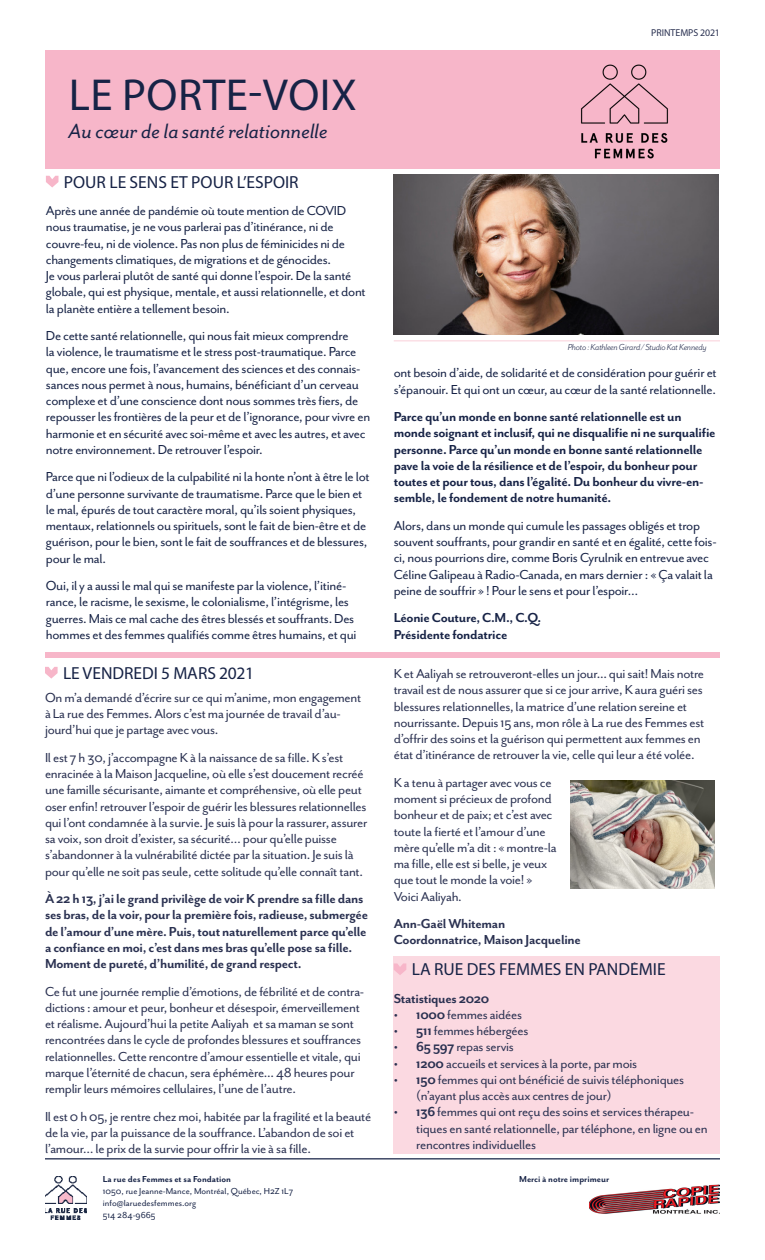
<style>
.page{position:relative;width:765px;height:1260px;background:#fff}
.page>*{position:absolute;margin:0;border:0;box-sizing:border-box;transform-origin:0 0}
.Titre_section{font:45px "Myriad Pro";letter-spacing:.01em;color:#172346}
.sous-titre_section{font:italic 23.75px "Mr Eaves San OT";color:#172346}
.Titre{font:17.5px "Myriad Pro";color:#172346}
.Texte_courant_1_-_Bo{font:15px/16.2px "Mr Eaves San OT";letter-spacing:-.02em;color:#2a3151}
.Texte_courant_1_-_Bo-2{font:15px/16.2px "Mr Eaves San OT";letter-spacing:-.02em;color:#172346}
.Texte_courant_1_-_Bo-3{font:700 15px/16.2px "Mr Eaves San OT";letter-spacing:-.02em;color:#172346}
.Texte_courant_1_-_Bo-4{font:700 15px/16.2px "Mr Eaves San OT";letter-spacing:-.02em;color:#2a3151}
.Texte_courant_1{font:700 15px "Mr Eaves San OT";letter-spacing:-.02em;color:#2a3151}
.t1{font:10px/12px "Mr Eaves San OT";color:#172346}
.t2{font:700 10px "Mr Eaves San OT";color:#172346}
.Texte_courant_1_-_Bo-5{font:italic 10px "Mr Eaves San OT";letter-spacing:-.02em;color:#2a3151}
.Texte_courant_1-2{font:10px "Myriad Pro";color:#2a3151}
.s1{font-weight:700}
</style>
<div class="page">
<hr style="left:45px;top:1158px;width:675px;height:1px;background:#172346">
<img style="left:589px;top:1185px;width:131px;height:29px">
<img style="left:45px;top:1176px;width:41px;height:43px">
<div style="left:45px;top:50px;width:675px;height:119px;background:#f7b6c9"></div>
<svg style="left:46px;top:176px;width:12px;height:12px"></svg>
<hr style="left:394px;top:340px;width:326px;height:1px;background:#fbd9e1">
<div style="left:45px;top:652px;width:675px;height:6px;background:#f7b6c9"></div>
<img style="left:394px;top:174px;width:325px;height:161px">
<svg style="left:45px;top:667px;width:13px;height:12px"></svg>
<div style="left:394px;top:962px;width:326px;height:192px;background:#fbd9e1"></div>
<svg style="left:394px;top:963px;width:12px;height:12px"></svg>
<img style="left:571px;top:781px;width:144px;height:108px">
<div style="left:394px;top:956px;width:326px;height:6px;background:#fbd9e1"></div>
<img style="left:533px;top:64px;width:186px;height:121px">
<p class="Titre_section" style="left:69px;top:67px;width:289px">LE PORTE-VOIX</p>
<p class="sous-titre_section" style="left:68px;top:118px;width:261px">Au cœur de la santé relationnelle</p>
<p class="Titre" style="left:64px;top:171px;width:236px">POUR LE SENS ET POUR L’ESPOIR</p>
<p class="Texte_courant_1_-_Bo-2" style="left:46px;top:203px;width:321px">Après une année de pandémie où toute mention de COVID nous traumatise, je ne vous parlerai pas d’itinérance, ni de couvre-feu, ni de violence. Pas non plus de féminicides ni de changements climatiques, de migrations et de génocides.<br>Je vous parlerai plutôt de santé qui donne l’espoir. De la santé globale, qui est physique, mentale, et aussi relationnelle, et dont la planète entière a tellement besoin.</p>
<p class="Texte_courant_1_-_Bo-2" style="left:46px;top:328px;width:326px">De cette santé relationnelle, qui nous fait mieux comprendre<br>la violence, le traumatisme et le stress post-traumatique. Parce que, encore une fois, l’avancement des sciences et des connais&shy;sances nous permet à nous, humains, bénéficiant d’un cerveau complexe et d’une conscience dont nous sommes très fiers, de repousser les frontières de la peur et de l’ignorance, pour vivre en harmonie et en sécurité avec soi-même et avec les autres, et avec notre environnement. De retrouver l’espoir.</p>
<p class="Texte_courant_1_-_Bo-2" style="left:46px;top:469px;width:325px">Parce que ni l’odieux de la culpabilité ni la honte n’ont à être le lot d’une personne survivante de traumatisme. Parce que le bien et le mal, épurés de tout caractère moral, qu’ils soient physiques, mentaux, relationnels ou spirituels, sont le fait de bien-être et de guérison, pour le bien, sont le fait de souffrances et de blessures, pour le mal.</p>
<p class="Texte_courant_1_-_Bo-2" style="left:46px;top:578px;width:312px">Oui, il y a aussi le mal qui se manifeste par la violence, l’itiné&shy;rance, le racisme, le sexisme, le colonialisme, l’intégrisme, les guerres. Mais ce mal cache des êtres blessés et souffrants. Des hommes et des femmes qualifiés comme êtres humains, et qui</p>
<p class="Titre" style="left:63px;top:662px;width:193px">LE VENDREDI 5 MARS 2021</p>
<p class="Texte_courant_1_-_Bo" style="left:45px;top:690px;width:318px">On m’a demandé d’écrire sur ce qui m’anime, mon engagement à La rue des Femmes. Alors c’est ma journée de travail d’au&shy;jourd’hui que je partage avec vous.</p>
<p class="Texte_courant_1_-_Bo" style="left:45px;top:750px;width:324px">Il est 7 h 30, j’accompagne K à la naissance de sa fille. K s’est enracinée à la Maison Jacqueline, où elle s’est doucement recréé une famille sécurisante, aimante et compréhensive, où elle peut oser enfin! retrouver l’espoir de guérir les blessures relationnelles qui l’ont condamnée à la survie. Je suis là pour la rassurer, assurer sa voix, son droit d’exister, sa sécurité… pour qu’elle puisse s’abandonner à la vulnérabilité dictée par la situation. Je suis là pour qu’elle ne soit pas seule, cette solitude qu’elle connaît tant.</p>
<p class="Texte_courant_1_-_Bo-4" style="left:45px;top:891px;width:325px">À 22 h 13, j’ai le grand privilège de voir K prendre sa fille dans ses bras, de la voir, pour la première fois, radieuse, submergée de l’amour d’une mère. Puis, tout naturellement parce qu’elle a confiance en moi, c’est dans mes bras qu’elle pose sa fille.<br>Moment de pureté, d’humilité, de grand respect.</p>
<p class="Texte_courant_1_-_Bo" style="left:45px;top:983px;width:321px">Ce fut une journée remplie d’émotions, de fébrilité et de contra&shy;dictions: amour et peur, bonheur et désespoir, émerveillement et réalisme. Aujourd’hui la petite Aaliyah et sa maman se sont rencontrées dans le cycle de profondes blessures et souffrances relationnelles. Cette rencontre d’amour essentielle et vitale, qui marque l’éternité de chacun, sera éphémère... 48 heures pour remplir leurs mémoires cellulaires, l’une de l’autre.</p>
<p class="Texte_courant_1_-_Bo" style="left:45px;top:1108px;width:328px">Il est 0 h 05, je rentre chez moi, habitée par la fragilité et la beauté de la vie, par la puissance de la souffrance. L’abandon de soi et l’amour… le prix de la survie pour offrir la vie à sa fille.</p>
<p class="Texte_courant_1-2" style="left:651px;top:27px;width:70px">PRINTEMPS 2021</p>
<p class="Texte_courant_1_-_Bo-5" style="left:568px;top:341px;width:140px">Photo : Kathleen Girard / Studio Kat Kennedy</p>
<p class="Texte_courant_1_-_Bo-2" style="left:394px;top:365px;width:325px">ont besoin d’aide, de solidarité et de considération pour guérir et s’épanouir. Et qui ont un cœur, au cœur de la santé relationnelle.</p>
<p class="Texte_courant_1_-_Bo-3" style="left:394px;top:409px;width:323px">Parce qu’un monde en bonne santé relationnelle est un monde soignant et inclusif, qui ne disqualifie ni ne surqualifie personne. Parce qu’un monde en bonne santé relationnelle pave la voie de la résilience et de l’espoir, du bonheur pour toutes et pour tous, dans l’égalité. Du bonheur du vivre-en&shy;semble, le fondement de notre humanité.</p>
<p class="Texte_courant_1_-_Bo-2" style="left:394px;top:517px;width:324px">Alors, dans un monde qui cumule les passages obligés et trop souvent souffrants, pour grandir en santé et en égalité, cette fois&shy;ci, nous pourrions dire, comme Boris Cyrulnik en entrevue avec Céline Galipeau à Radio-Canada, en mars dernier : « Ça valait la peine de souffrir » ! Pour le sens et pour l’espoir…</p>
<p class="Texte_courant_1_-_Bo-3" style="left:394px;top:610px;width:149px">Léonie Couture, C.M., C.Q.</p>
<p class="Texte_courant_1_-_Bo-3" style="left:394px;top:626px;width:115px">Présidente fondatrice</p>
<p class="Texte_courant_1_-_Bo" style="left:394px;top:666px;width:312px">K et Aaliyah se retrouveront-elles un jour... qui sait! Mais notre travail est de nous assurer que si ce jour arrive, K aura guéri ses blessures relationnelles, la matrice d’une relation sereine et nourrissante. Depuis 15 ans, mon rôle à La rue des Femmes est d’offrir des soins et la guérison qui permettent aux femmes en état d’itinérance de retrouver la vie, celle qui leur a été volée.</p>
<p class="Texte_courant_1_-_Bo" style="left:394px;top:774px;width:165px">K a tenu à partager avec vous ce moment si précieux de profond bonheur et de paix; et c’est avec toute la fierté et l’amour d’une mère qu’elle m’a dit: « montre-la ma fille, elle est si belle, je veux que tout le monde la voie! »<br>Voici Aaliyah.</p>
<p class="Texte_courant_1_-_Bo-4" style="left:394px;top:916px;width:113px">Ann-Gaël Whiteman</p>
<p class="Texte_courant_1_-_Bo-4" style="left:394px;top:932px;width:189px">Coordonnatrice, Maison Jacqueline</p>
<p class="Titre" style="left:412px;top:959px;width:255px">LA RUE DES FEMMES EN PANDÉMIE</p>
<p class="Texte_courant_1" style="left:394px;top:990px;width:97px">Statistiques 2020</p>
<p class="Texte_courant_1_-_Bo" style="left:394px;top:1007px;width:130px"><span class="s1">• 1000</span> femmes aidées</p>
<p class="Texte_courant_1_-_Bo" style="left:394px;top:1023px;width:136px"><span class="s1">• 511</span> femmes hébergées</p>
<p class="Texte_courant_1_-_Bo" style="left:394px;top:1039px;width:122px"><span class="s1">• 65 597</span> repas servis</p>
<p class="Texte_courant_1_-_Bo" style="left:394px;top:1055px;width:245px"><span class="s1">• 1200</span> accueils et services à la porte, par mois</p>
<p class="Texte_courant_1_-_Bo" style="left:416px;top:1072px;width:270px;text-indent:-22px"><span class="s1">• 150</span> femmes qui ont bénéficié de suivis téléphoniques (n’ayant plus accès aux centres de jour)</p>
<p class="Texte_courant_1_-_Bo" style="left:416px;top:1104px;width:293px;text-indent:-22px"><span class="s1">• 136</span> femmes qui ont reçu des soins et services thérapeu&shy;tiques en santé relationnelle, par téléphone, en ligne ou en rencontres individuelles</p>
<p class="t2" style="left:103px;top:1174px;width:130px">La rue des Femmes et sa Fondation</p>
<p class="t2" style="left:519px;top:1174px;width:91px">Merci à notre imprimeur</p>
<p class="t1" style="left:103px;top:1186px;width:192px">1050, rue Jeanne-Mance, Montréal, Québec, H2Z 1L7 info@laruedesfemmes.org<br>514 284-9665</p>
</div>
